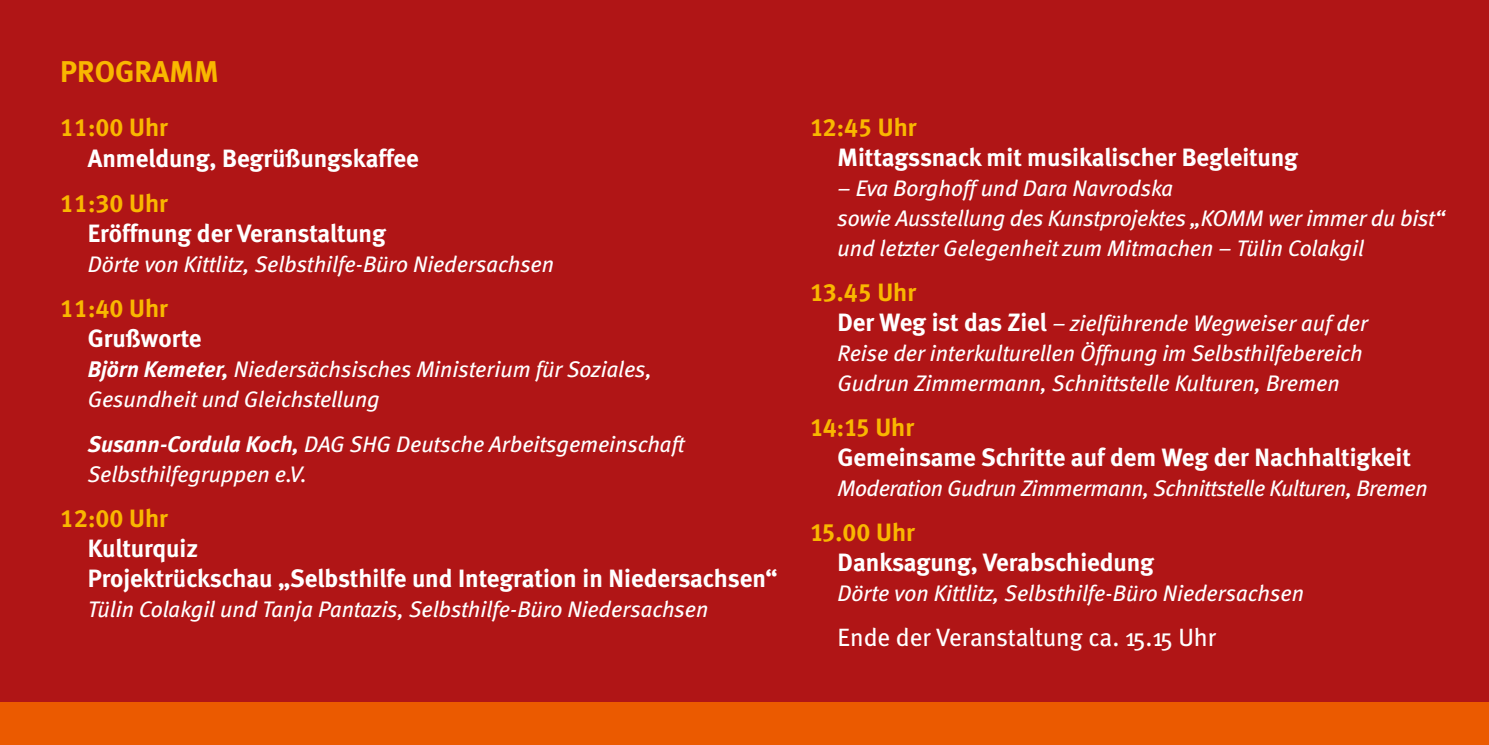
<style>
.page{position:relative;width:1489px;height:745px;background:#fff}
.page>*{position:absolute;margin:0;border:0;box-sizing:border-box;transform-origin:0 0}
.t1{font:700 30px "Meta";color:#f9b700}
.t2{font:25px/30px "Meta Bold LF";color:#fff}
.t3{font:25px "Meta Bold LF";color:#f9b700}
.t4{font:700 25px "Meta";letter-spacing:-.005em;color:#fff}
.t5{font:25px "Meta";color:#fff}
.t6{font:italic 22.5px/30px "Meta";color:#fff}
.t7{font:italic 22.5px "Meta";letter-spacing:-.02em;color:#fff}
.s1{font-family:"Meta Bold LF"}
.s2{font-family:"Meta Bold LF";font-style:normal;font-size:25px}
</style>
<div class="page">
<div style="left:0;top:0;width:1488px;height:738px;background:#b01516"></div>
<div style="left:0;top:702px;width:1488px;height:42px;background:#eb5a00"></div>
<h1 class="t1" style="left:60px;top:54px;width:160px">PROGRAMM</h1>
<p class="t3" style="left:60px;top:113px;width:109px">11:00 Uhr</p>
<p class="t2" style="left:88px;top:142px;width:332px">Anmeldung, Begrüßungskaffee</p>
<p class="t3" style="left:60px;top:188px;width:109px">11:30 Uhr</p>
<p class="t2" style="left:88px;top:217px;width:300px">Eröffnung der Veranstaltung</p>
<p class="t6" style="left:88px;top:248px;width:468px">Dörte von Kittlitz, Selbsthilfe-Büro Niedersachsen</p>
<p class="t3" style="left:60px;top:293px;width:109px">11:40 Uhr</p>
<p class="t2" style="left:88px;top:322px;width:115px">Grußworte</p>
<p class="t6" style="left:88px;top:353px;width:565px"><span class="s1">Björn Kemeter,</span> Niedersächsisches Ministerium für Soziales,<br>Gesundheit und Gleichstellung</p>
<p class="t6" style="left:88px;top:428px;width:598px"><span class="s1">Susann-Cordula Koch,</span> DAG SHG Deutsche Arbeitsgemeinschaft<br>Selbsthilfegruppen e.V.</p>
<p class="t3" style="left:60px;top:503px;width:109px">12:00 Uhr</p>
<p class="t2" style="left:88px;top:532px;width:691px">Kulturquiz<br>Projektrückschau „Selbsthilfe und Integration in Niedersachsen“</p>
<p class="t6" style="left:88px;top:593px;width:622px">Tülin Colakgil und Tanja Pantazis, Selbsthilfe-Büro Niedersachsen</p>
<p class="t3" style="left:810px;top:112px;width:108px">12:45 Uhr</p>
<p class="t4" style="left:837px;top:142px;width:462px">Mittagssnack mit musikalischer Begleitung</p>
<p class="t6" style="left:837px;top:172px;width:609px">– Eva Borghoff und Dara Navrodska<br>sowie Ausstellung des Kunstprojektes „KOMM wer immer du bist“ und letzter Gelegenheit zum Mitmachen – Tülin Colakgil</p>
<p class="t3" style="left:810px;top:277px;width:107px">13.45 Uhr</p>
<p class="t6" style="left:837px;top:307px;width:532px"><span class="s2">Der Weg ist das Ziel</span> – zielführende Wegweiser auf der<br>Reise der interkulturellen Öffnung im Selbsthilfebereich<br>Gudrun Zimmermann, Schnittstelle Kulturen, Bremen</p>
<p class="t3" style="left:810px;top:412px;width:105px">14:15 Uhr</p>
<p class="t2" style="left:837px;top:442px;width:575px">Gemeinsame Schritte auf dem Weg der Nachhaltigkeit</p>
<p class="t7" style="left:837px;top:475px;width:591px">Moderation Gudrun Zimmermann, Schnittstelle Kulturen, Bremen</p>
<p class="t3" style="left:810px;top:517px;width:106px">15.00 Uhr</p>
<p class="t2" style="left:837px;top:547px;width:318px">Danksagung, Verabschiedung</p>
<p class="t6" style="left:837px;top:577px;width:468px">Dörte von Kittlitz, Selbsthilfe-Büro Niedersachsen</p>
<p class="t5" style="left:837px;top:622px;width:380px">Ende der Veranstaltung ca. 15.15 Uhr</p>
</div>
